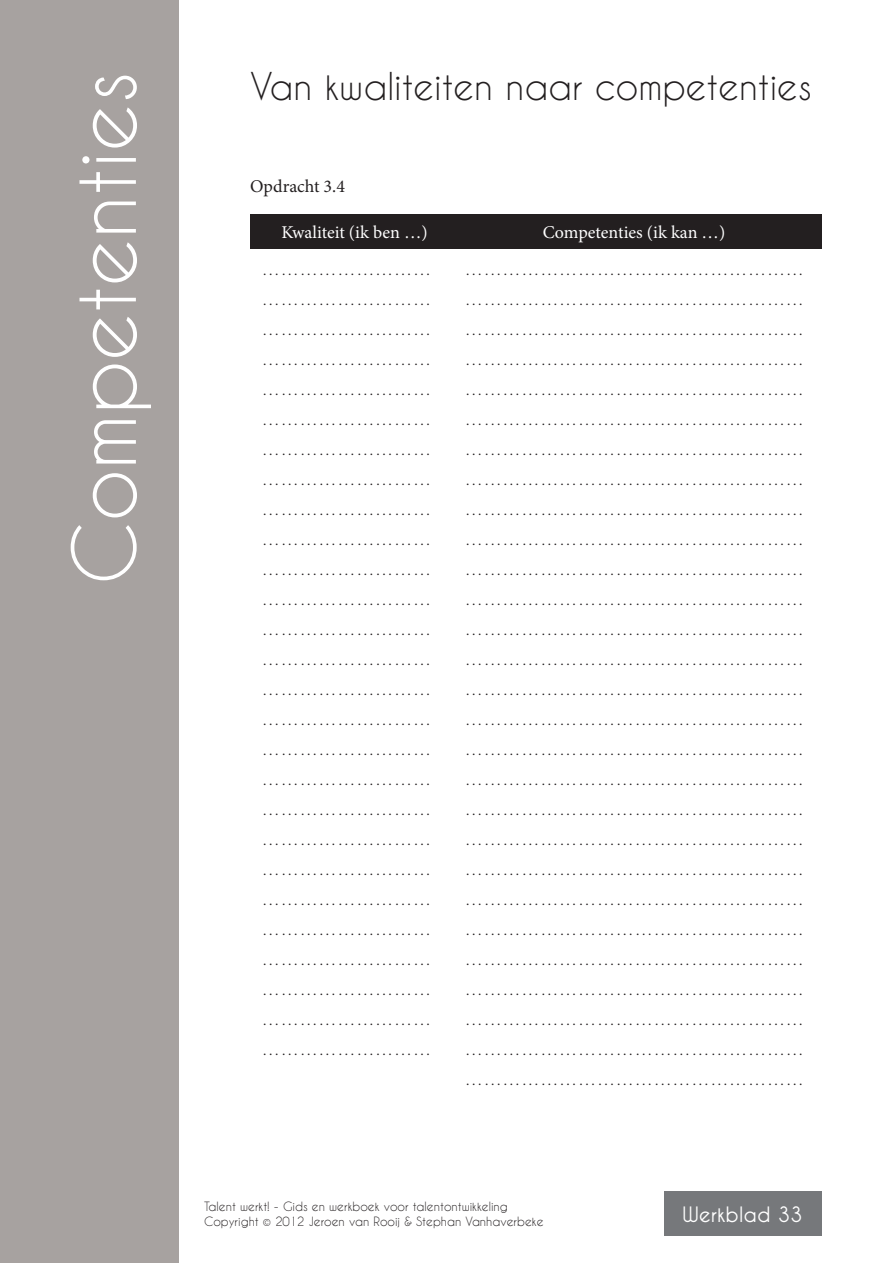
<style>
.page{position:relative;width:893px;height:1263px;background:#fff}
.page>*{position:absolute;margin:0;border:0;box-sizing:border-box;transform-origin:0 0}
.t1{font:82.5px "Caviar Dreams";color:#fff}
.t2{font:36px "Caviar Dreams";color:#231f20}
.t3{font:700 21px "Caviar Dreams";color:#fff}
.t4{font:italic 18px/30px "Caviar Dreams";color:#231f20;text-align:justify}
.t5{font:18px "Minion Pro";color:#fff}
.t6{font:18px "Minion Pro";color:#231f20}
.t7{font:12px/14.4px "Caviar Dreams";color:#231f20}
</style>
<div class="page">
<div style="left:0;top:0;width:179px;height:1263px;background:#a7a2a0"></div>
<div style="left:664px;top:1191px;width:157px;height:45px;background:#76787b"></div>
<div style="left:250px;top:214px;width:196px;height:34px;background:#231f20"></div>
<div style="left:446px;top:214px;width:375px;height:34px;background:#231f20"></div>
<h1 class="t1" style="left:60px;top:585px;width:515px;rotate:-90deg">Competenties</h1>
<h2 class="t2" style="left:250px;top:66px;width:563px">Van kwaliteiten naar competenties</h2>
<p class="t6" style="left:250px;top:174px;width:96px">Opdracht 3.4</p>
<p class="t5" style="left:282px;top:220px;width:148px">Kwaliteit (ik ben …)</p>
<p class="t4" style="left:263px;top:253px;width:171px">……………………… ……………………… ……………………… ……………………… ……………………… ……………………… ……………………… ……………………… ……………………… ……………………… ……………………… ……………………… ……………………… ……………………… ……………………… ……………………… ……………………… ……………………… ……………………… ……………………… ……………………… ……………………… ……………………… ……………………… ……………………… ……………………… ………………………</p>
<p class="t5" style="left:543px;top:220px;width:184px">Competenties (ik kan …)</p>
<p class="t4" style="left:466px;top:253px;width:341px">……………………………………………… ……………………………………………… ……………………………………………… ……………………………………………… ……………………………………………… ……………………………………………… ……………………………………………… ……………………………………………… ……………………………………………… ……………………………………………… ……………………………………………… ……………………………………………… ……………………………………………… ……………………………………………… ……………………………………………… ……………………………………………… ……………………………………………… ……………………………………………… ……………………………………………… ……………………………………………… ……………………………………………… ……………………………………………… ……………………………………………… ……………………………………………… ……………………………………………… ……………………………………………… ……………………………………………… ………………………………………………</p>
<p class="t7" style="left:204px;top:1200px;width:341px">Talent werkt! - Gids en werkboek voor talentontwikkeling<br>Copyright © 2012 Jeroen van Rooij &amp; Stephan Vanhaverbeke</p>
<p class="t3" style="left:683px;top:1202px;width:122px">Werkblad 33</p>
</div>
